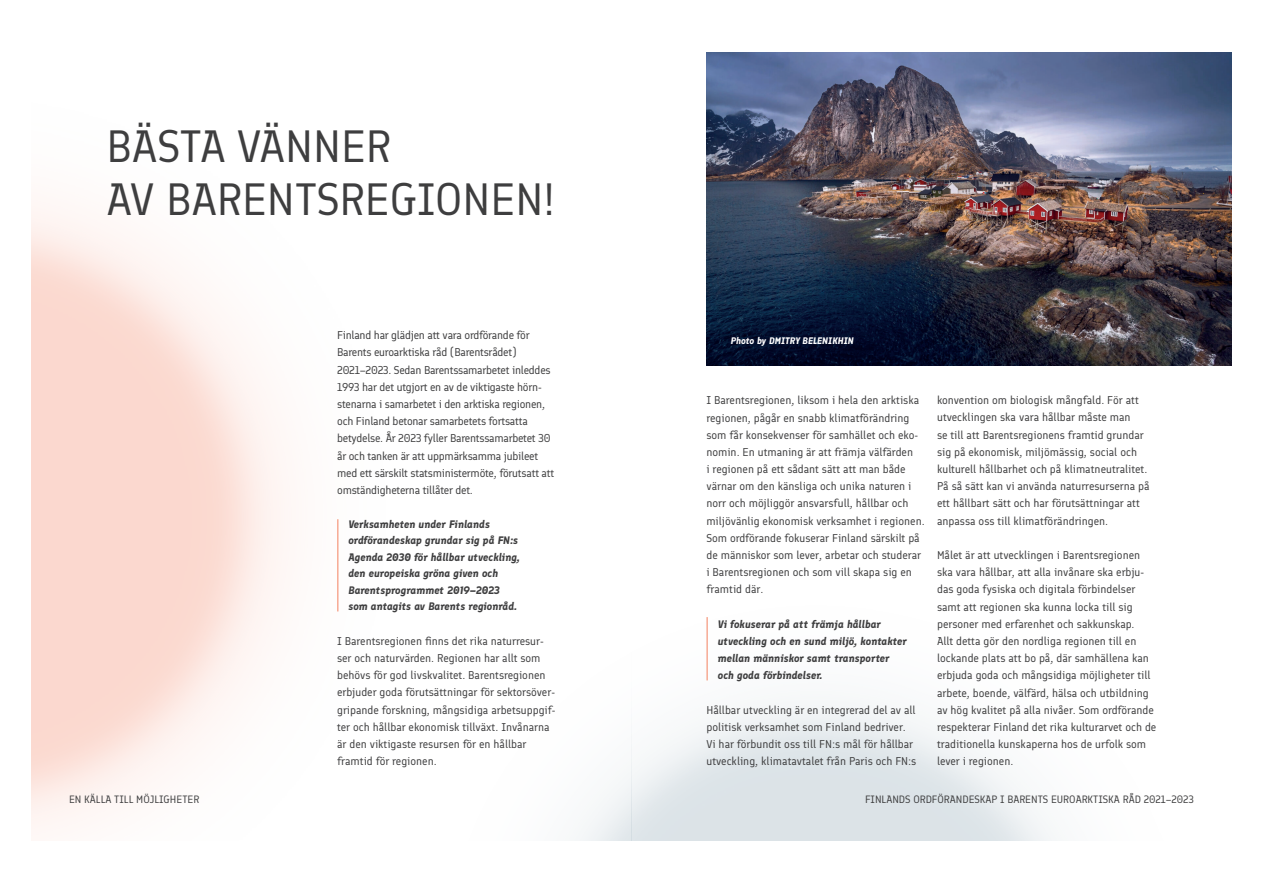
<style>
.page{position:relative;width:1263px;height:893px;background:#fff}
.page>*{position:absolute;margin:0;border:0;box-sizing:border-box;transform-origin:0 0}
.t1{font:45px/54px "Finlandica";color:#3e3e3f}
.t2{font:11.25px/17.2px "Finlandica";color:#3e3e3f}
.t3{font:11.25px/17.2px "Finlandica";letter-spacing:-.02em;color:#3e3e3f}
.t4{font:italic 700 10.65px/16.5px "Finlandica";color:#3e3e3f}
.t5{font:10.65px "Finlandica";color:#3e3e3f}
.t6{font:italic 700 9.3px "Finlandica";color:#fff}
</style>
<div class="page">
<img style="left:706px;top:53px;width:525px;height:313px">
<hr style="left:706px;top:617px;width:2px;height:63px;background:#f69f86">
<hr style="left:337px;top:519px;width:1px;height:92px;background:#f69f86">
<h1 class="t1" style="left:107px;top:119px;width:450px">BÄSTA VÄNNER<br>AV BARENTSREGIONEN!</h1>
<p class="t5" style="left:69px;top:792px;width:132px">EN KÄLLA TILL MÖJLIGHETER</p>
<p class="t3" style="left:337px;top:327px;width:219px">Finland har glädjen att vara ordförande för Barents euroarktiska råd (Barentsrådet)<br>2021–2023. Sedan Barentssamarbetet inleddes 1993 har det utgjort en av de viktigaste hörn&shy;stenarna i samarbetet i den arktiska regionen, och Finland betonar samarbetets fortsatta betydelse. År 2023 fyller Barentssamarbetet 30 år och tanken är att uppmärksamma jubileet med ett särskilt statsministermöte, förutsatt att omständigheterna tillåter det.</p>
<p class="t4" style="left:348px;top:516px;width:173px">Verksamheten under Finlands ordförandeskap grundar sig på FN:s Agenda 2030 för hållbar utveckling, den europeiska gröna given och Barentsprogrammet 2019–2023 som antagits av Barents regionråd.</p>
<p class="t2" style="left:337px;top:632px;width:220px">I Barentsregionen finns det rika naturresur&shy;ser och naturvärden. Regionen har allt som behövs för god livskvalitet. Barentsregionen erbjuder goda förutsättningar för sektorsöver&shy;gripande forskning, mångsidiga arbetsuppgif&shy;ter och hållbar ekonomisk tillväxt. Invånarna är den viktigaste resursen för en hållbar framtid för regionen.</p>
<p class="t6" style="left:731px;top:335px;width:124px">Photo by DMITRY BELENIKHIN</p>
<p class="t2" style="left:706px;top:392px;width:220px">I Barentsregionen, liksom i hela den arktiska regionen, pågår en snabb klimatförändring som får konsekvenser för samhället och eko&shy;nomin. En utmaning är att främja välfärden<br>i regionen på ett sådant sätt att man både värnar om den känsliga och unika naturen i norr och möjliggör ansvarsfull, hållbar och miljövänlig ekonomisk verksamhet i regionen.<br>Som ordförande fokuserar Finland särskilt på de människor som lever, arbetar och studerar i Barentsregionen och som vill skapa sig en framtid där.</p>
<p class="t4" style="left:718px;top:615px;width:190px;line-height:17.2px">Vi fokuserar på att främja hållbar utveckling och en sund miljö, kontakter mellan människor samt transporter och goda förbindelser.</p>
<p class="t2" style="left:706px;top:701px;width:211px">Hållbar utveckling är en integrerad del av all politisk verksamhet som Finland bedriver.<br>Vi har förbundit oss till FN:s mål för hållbar utveckling, klimatavtalet från Paris och FN:s</p>
<p class="t2" style="left:937px;top:392px;width:214px">konvention om biologisk mångfald. För att utvecklingen ska vara hållbar måste man<br>se till att Barentsregionens framtid grundar sig på ekonomisk, miljömässig, social och kulturell hållbarhet och på klimatneutralitet.<br>På så sätt kan vi använda naturresurserna på ett hållbart sätt och har förutsättningar att anpassa oss till klimatförändringen.</p>
<p class="t2" style="left:937px;top:546px;width:221px">Målet är att utvecklingen i Barentsregionen ska vara hållbar, att alla invånare ska erbju&shy;das goda fysiska och digitala förbindelser samt att regionen ska kunna locka till sig personer med erfarenhet och sakkunskap.<br>Allt detta gör den nordliga regionen till en lockande plats att bo på, där samhällena kan erbjuda goda och mångsidiga möjligheter till arbete, boende, välfärd, hälsa och utbildning av hög kvalitet på alla nivåer. Som ordförande respekterar Finland det rika kulturarvet och de traditionella kunskaperna hos de urfolk som lever i regionen.</p>
<p class="t5" style="left:865px;top:792px;width:330px">FINLANDS ORDFÖRANDESKAP I BARENTS EUROARKTISKA RÅD 2021–2023</p>
</div>
